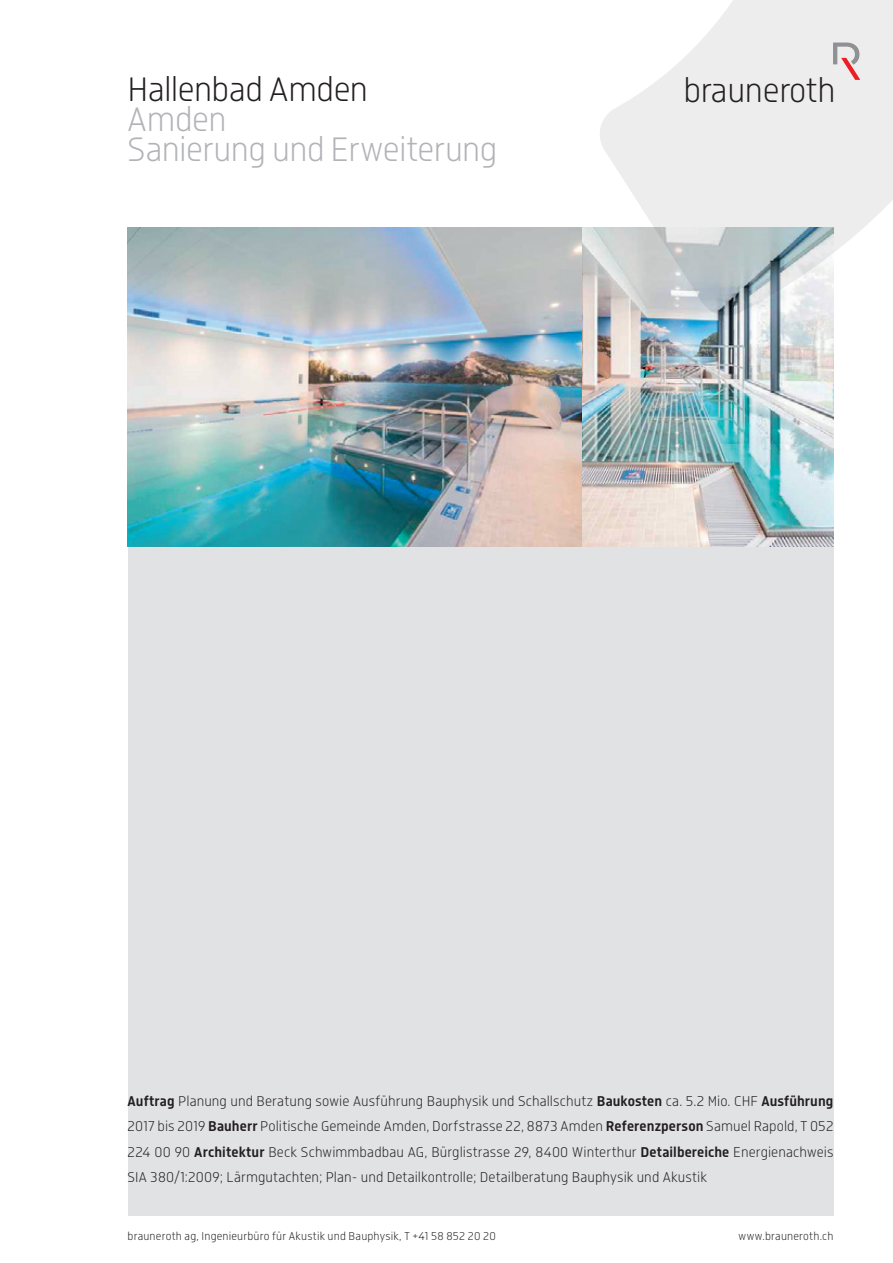
<style>
.page{position:relative;width:893px;height:1263px;background:#fff}
.page>*{position:absolute;margin:0;border:0;box-sizing:border-box;transform-origin:0 0}
.t1{font:300 35.85px/29.5px "Isotonic";letter-spacing:-.015em;color:#b2b3b7}
.t2{font:300 35.85px "Isotonic";letter-spacing:-.015em;color:#231f20}
.t3{font:300 15px/25.5px "Isotonic";letter-spacing:.005em;color:#231f20;text-align:justify}
.t4{font:300 12px "Isotonic";letter-spacing:.015em;color:#231f20}
.s1{font-weight:600}
</style>
<div class="page">
<div style="left:128px;top:546px;width:705px;height:670px;background:#e1e2e4"></div>
<img style="left:128px;top:316px;width:455px;height:230px">
<img style="left:583px;top:316px;width:250px;height:230px">
<svg style="left:127px;top:0;width:766px;height:316px"></svg>
<svg style="left:833px;top:43px;width:27px;height:37px"></svg>
<h1 class="t2" style="left:128px;top:70px;width:242px">Hallenbad Amden</h1>
<h1 class="t1" style="left:128px;top:105px;width:371px">Amden<br>Sanierung und Erweiterung</h1>
<h1 class="t2" style="left:684px;top:70px;width:153px">brauneroth</h1>
<p class="t3" style="left:128px;top:1088px;width:707px"><span class="s1">Auftrag</span> Planung und Beratung sowie Ausführung Bauphysik und Schallschutz <span class="s1">Baukosten</span> ca. 5.2 Mio. CHF <span class="s1">Ausführung </span>2017 bis 2019 <span class="s1">Bauherr</span> Politische Gemeinde Amden, Dorfstrasse 22, 8873 Amden <span class="s1">Referenzperson</span> Samuel Rapold, T 052<br>224 00 90 <span class="s1">Architektur</span> Beck Schwimmbadbau AG, Bürglistrasse 29, 8400 Winterthur <span class="s1">Detailbereiche</span> Energienachweis SIA 380/1:2009; Lärmgutachten; Plan- und Detailkontrolle; Detailberatung Bauphysik und Akustik</p>
<p class="t4" style="left:128px;top:1229px;width:370px">brauneroth ag, Ingenieurbüro für Akustik und Bauphysik, T +41 58 852 20 20</p>
<p class="t4" style="left:739px;top:1229px;width:96px">www.brauneroth.ch</p>
</div>
